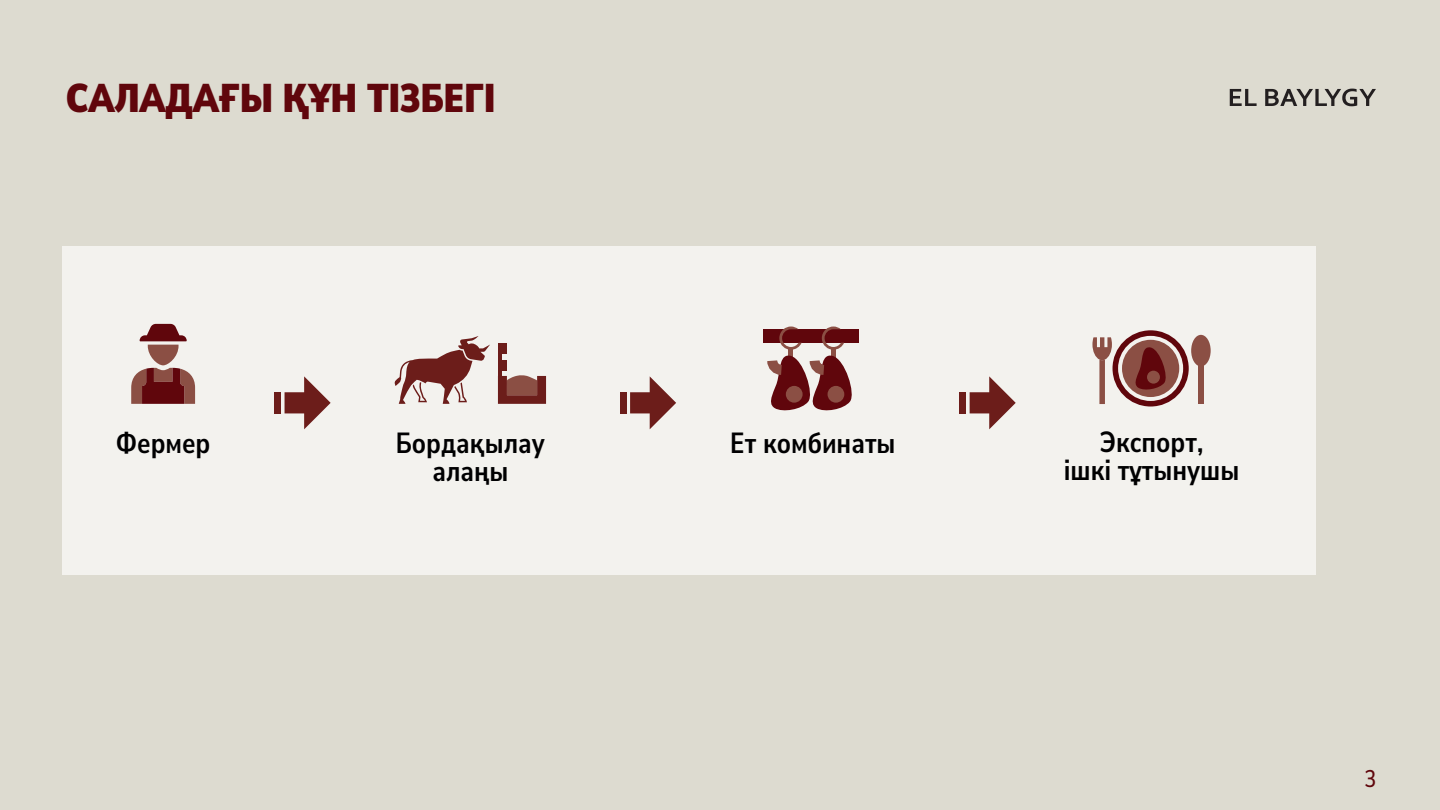
<style>
.page{position:relative;width:1440px;height:810px;background:#dddbd0}
.page>*{position:absolute;margin:0;border:0;box-sizing:border-box;transform-origin:0 0}
.t1{font:200 40px "Nunito Sans 12 pt";color:#60060c}
.t2{font:200 29px/28px "Nunito Sans 12 pt";color:#000001;text-align:center}
.t3{font:200 24px "Nunito Sans 12 pt";color:#60060c}
</style>
<div class="page">
<svg style="left:1230px;top:89px;width:27px;height:17px"></svg>
<svg style="left:1265px;top:89px;width:111px;height:17px"></svg>
<div style="left:62px;top:246px;width:1253px;height:329px;background:#f3f2ee"></div>
<svg style="left:285px;top:376px;width:46px;height:53px"></svg>
<div style="left:275px;top:392px;width:6px;height:21px;background:#6c1d1a"></div>
<svg style="left:630px;top:376px;width:46px;height:53px"></svg>
<div style="left:620px;top:392px;width:6px;height:21px;background:#6c1d1a"></div>
<svg style="left:970px;top:376px;width:46px;height:53px"></svg>
<div style="left:960px;top:392px;width:6px;height:21px;background:#6c1d1a"></div>
<svg style="left:131px;top:324px;width:64px;height:80px"></svg>
<svg style="left:394px;top:336px;width:96px;height:68px"></svg>
<div style="left:498px;top:344px;width:9px;height:10px;background:#6c1d1a"></div>
<div style="left:498px;top:360px;width:9px;height:11px;background:#6c1d1a"></div>
<svg style="left:498px;top:354px;width:3px;height:6px"></svg>
<svg style="left:498px;top:371px;width:48px;height:33px;background:#8d514c"></svg>
<div style="left:764px;top:329px;width:95px;height:14px;background:#60060c"></div>
<svg style="left:763px;top:327px;width:89px;height:84px"></svg>
<div style="left:1198px;top:351px;width:5px;height:53px;background:#8b4f44"></div>
<div style="left:1191px;top:335px;width:20px;height:31px;background:#8b4f44;border-radius:50%"></div>
<svg style="left:1092px;top:330px;width:97px;height:77px"></svg>
<h1 class="t1" style="left:66px;top:70px;width:431px">САЛАДАҒЫ ҚҰН ТІЗБЕГІ</h1>
<p class="t2" style="left:116px;top:428px;width:96px">Фермер</p>
<p class="t2" style="left:396px;top:428px;width:151px">Бордақылау алаңы</p>
<p class="t2" style="left:730px;top:428px;width:167px">Ет комбинаты</p>
<p class="t2" style="left:1064px;top:427px;width:177px">Экспорт,<br>ішкі тұтынушы</p>
<p class="t3" style="left:1365px;top:762px;width:13px">3</p>
</div>
